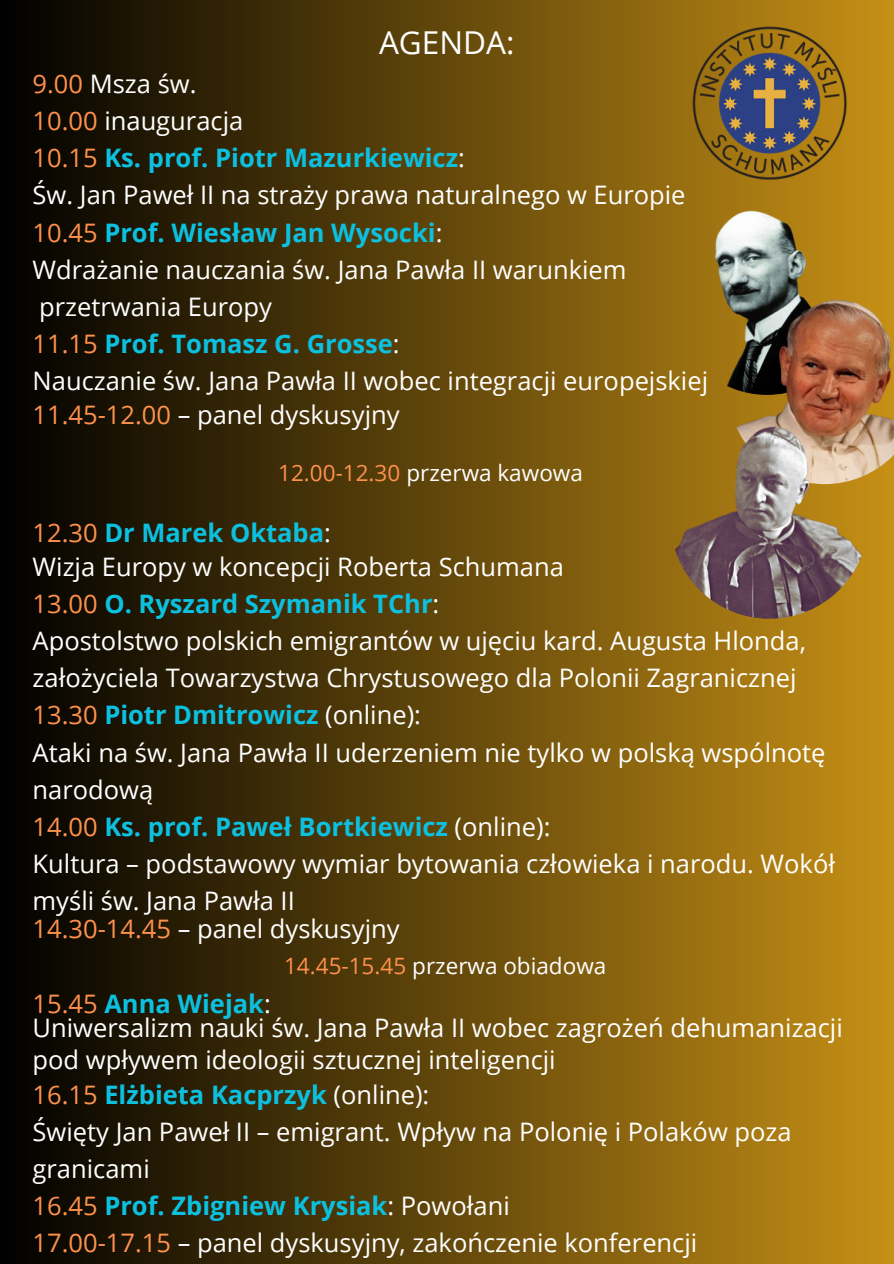
<style>
.page{position:relative;width:894px;height:1264px;background:#fff}
.page>*{position:absolute;margin:0;border:0;box-sizing:border-box;transform-origin:0 0}
.t1{font:31.5px "Open Sans";color:#fff}
.t2{font:25.5px/37.2px "Open Sans";color:#fff}
.t3{font:700 25.5px "Open Sans";color:#0cc0df}
.t4{font:22.5px "Open Sans";color:#fff}
.s1{color:#ff914d}
.s2{font-weight:400;color:#ff914d}
.s3{font-weight:400;color:#fff}
</style>
<div class="page">
<div style="left:0;top:0;width:893px;height:1263px;background:linear-gradient(to right,#000,#c69016)"></div>
<img style="left:677px;top:12px;width:183px;height:183px;border-radius:50%">
<img style="left:672px;top:207px;width:188px;height:188px;border-radius:50%">
<img style="left:727px;top:291px;width:166px;height:193px">
<img style="left:670px;top:421px;width:198px;height:197px;border-radius:50%">
<p class="t1" style="left:379px;top:20px;width:137px">AGENDA:</p>
<p class="t2" style="left:33px;top:64px;width:165px"><span class="s1">9.00</span> Msza św.</p>
<p class="t2" style="left:33px;top:102px;width:212px"><span class="s1">10.00</span> inauguracja</p>
<p class="t3" style="left:33px;top:140px;width:434px"><span class="s2">10.15</span> Ks. prof. Piotr Mazurkiewicz<span class="s3">:</span></p>
<p class="t2" style="left:33px;top:176px;width:654px">Św. Jan Paweł II na straży prawa naturalnego w Europie</p>
<p class="t3" style="left:33px;top:214px;width:411px"><span class="s2">10.45</span> Prof. Wiesław Jan Wysocki<span class="s3">:</span></p>
<p class="t2" style="left:33px;top:250px;width:595px">Wdrażanie nauczania św. Jana Pawła II warunkiem</p>
<p class="t2" style="left:39px;top:287px;width:234px">przetrwania Europy</p>
<p class="t3" style="left:33px;top:326px;width:368px"><span class="s2">11.15</span> Prof. Tomasz G. Grosse<span class="s3">:</span></p>
<p class="t2" style="left:33px;top:361px;width:677px">Nauczanie św. Jana Pawła II wobec integracji europejskiej</p>
<p class="t2" style="left:33px;top:395px;width:368px"><span class="s1">11.45-12.00</span> – panel dyskusyjny</p>
<p class="t4" style="left:278px;top:457px;width:306px"><span class="s1">12.00-12.30</span> przerwa kawowa</p>
<p class="t3" style="left:33px;top:515px;width:300px"><span class="s2">12.30</span> Dr Marek Oktaba<span class="s3">:</span></p>
<p class="t2" style="left:33px;top:547px;width:532px">Wizja Europy w koncepcji Roberta Schumana</p>
<p class="t3" style="left:33px;top:585px;width:408px"><span class="s2">13.00</span> O. Ryszard Szymanik TChr<span class="s3">:</span></p>
<p class="t2" style="left:33px;top:621px;width:774px">Apostolstwo polskich emigrantów w ujęciu kard. Augusta Hlonda, założyciela Towarzystwa Chrystusowego dla Polonii Zagranicznej</p>
<p class="t3" style="left:33px;top:697px;width:390px"><span class="s2">13.30</span> Piotr Dmitrowicz <span class="s3">(online):</span></p>
<p class="t2" style="left:33px;top:733px;width:794px">Ataki na św. Jana Pawła II uderzeniem nie tylko w polską wspólnotę narodową</p>
<p class="t3" style="left:33px;top:808px;width:519px"><span class="s2">14.00</span> Ks. prof. Paweł Bortkiewicz <span class="s3">(online):</span></p>
<p class="t2" style="left:33px;top:844px;width:803px">Kultura – podstawowy wymiar bytowania człowieka i narodu. Wokół myśli św. Jana Pawła II</p>
<p class="t2" style="left:33px;top:909px;width:368px"><span class="s1">14.30-14.45</span> – panel dyskusyjny</p>
<p class="t4" style="left:284px;top:950px;width:323px"><span class="s1">14.45-15.45</span> przerwa obiadowa</p>
<p class="t3" style="left:33px;top:985px;width:240px"><span class="s2">15.45</span> Anna Wiejak<span class="s3">:</span></p>
<p class="t2" style="left:33px;top:1011px;width:811px;line-height:31.5px">Uniwersalizm nauki św. Jana Pawła II wobec zagrożeń dehumanizacji pod wpływem ideologii sztucznej inteligencji</p>
<p class="t3" style="left:33px;top:1076px;width:398px"><span class="s2">16.15</span> Elżbieta Kacprzyk <span class="s3">(online):</span></p>
<p class="t2" style="left:33px;top:1112px;width:760px">Święty Jan Paweł II – emigrant. Wpływ na Polonię i Polaków poza granicami</p>
<p class="t3" style="left:33px;top:1187px;width:478px"><span class="s2">16.45</span> Prof. Zbigniew Krysiak<span class="s3">: Powołani</span></p>
<p class="t2" style="left:33px;top:1223px;width:666px"><span class="s1">17.00-17.15</span> – panel dyskusyjny, zakończenie konferencji</p>
</div>
